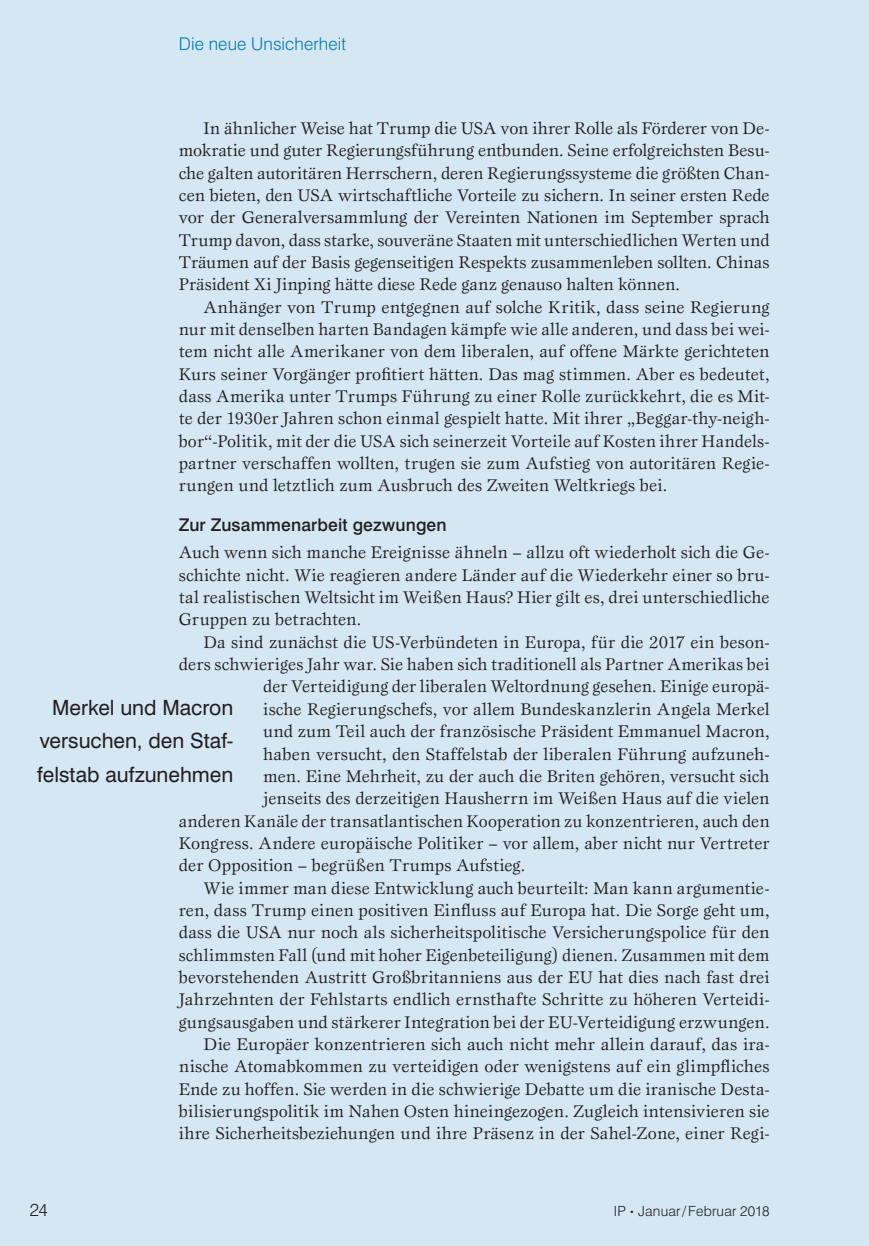
<style>
.page{position:relative;width:869px;height:1246px;background:#fff}
.page>*{position:absolute;margin:0;border:0;box-sizing:border-box;transform-origin:0 0}
.Marginalie{font:21px/33.2px "Swiss 721 BT";color:#231f20;text-align:justify}
.Fließtext_Einzug{font:17.5px/22.4px "Esprit Std";letter-spacing:.005em;color:#231f20;text-align:justify}
.Fließtext{font:17.5px/22.4px "Esprit Std";letter-spacing:.01em;color:#231f20;text-align:justify}
.Zwischentitel_2sp{font:500 17.5px "Swiss 721 BT";letter-spacing:.01em;color:#231f20}
.t1{font:300 17.5px "Swiss 721 BT";letter-spacing:.005em;color:#0078ae}
.t2{font:300 17.5px "Swiss 721 BT";color:#231f20}
.t3{font:300 14px "Swiss 721 BT";letter-spacing:.015em;color:#231f20}
.s1{font-size:8.4px}
</style>
<div class="page">
<div style="left:0;top:0;width:868px;height:1245px;background:#d5e7f2"></div>
<p class="t1" style="left:179px;top:33px;width:169px">Die neue Unsicherheit</p>
<p class="Fließtext_Einzug" style="left:179px;top:117px;width:592px;text-indent:25px">In ähnlicher Weise hat Trump die USA von ihrer Rolle als Förderer von De&shy;mokratie und guter Regierungsführung entbunden. Seine erfolgreichsten Besu&shy;che galten autoritären Herrschern, deren Regierungssysteme die größten Chan&shy;cen bieten, den USA wirtschaftliche Vorteile zu sichern. In seiner ersten Rede vor der Generalversammlung der Vereinten Nationen im September sprach Trump davon, dass starke, souveräne Staaten mit unterschiedlichen Werten und Träumen auf der Basis gegenseitigen Respekts zusammenleben sollten. Chinas Präsident Xi Jinping hätte diese Rede ganz genauso halten können.</p>
<p class="Fließtext_Einzug" style="left:179px;top:295px;width:592px;text-indent:25px">Anhänger von Trump entgegnen auf solche Kritik, dass seine Regierung nur mit denselben harten Bandagen kämpfe wie alle anderen, und dass bei wei&shy;tem nicht alle Amerikaner von dem liberalen, auf offene Märkte gerichteten Kurs seiner Vorgänger profitiert hätten. Das mag stimmen. Aber es bedeutet, dass Amerika unter Trumps Führung zu einer Rolle zurückkehrt, die es Mit&shy;te der 1930er Jahren schon einmal gespielt hatte. Mit ihrer „Beggar-thy-neigh&shy;bor“-Politik, mit der die USA sich seinerzeit Vorteile auf Kosten ihrer Handels&shy;partner verschaffen wollten, trugen sie zum Aufstieg von autoritären Regie&shy;rungen und letztlich zum Ausbruch des Zweiten Weltkriegs bei.</p>
<p class="Zwischentitel_2sp" style="left:179px;top:514px;width:269px">Zur Zusammenarbeit gezwungen</p>
<p class="Fließtext" style="left:179px;top:541px;width:592px">Auch wenn sich manche Ereignisse ähneln – allzu oft wiederholt sich die Ge&shy;schichte nicht. Wie reagieren andere Länder auf die Wiederkehr einer so bru&shy;tal realistischen Weltsicht im Weißen Haus? Hier gilt es, drei unterschiedliche Gruppen zu betrachten.</p>
<p class="Fließtext_Einzug" style="left:203px;top:630px;width:567px">Da sind zunächst die US-Verbündeten in Europa, für die 2017 ein beson-</p>
<p class="Fließtext_Einzug" style="left:179px;top:652px;width:592px">ders schwieriges Jahr war. Sie haben sich traditionell als Partner Amerikas bei</p>
<p class="Fließtext_Einzug" style="left:263px;top:675px;width:507px">der Verteidigung der liberalen Weltordnung gesehen. Einige europä-</p>
<p class="Fließtext_Einzug" style="left:263px;top:697px;width:508px">ische Regierungschefs, vor allem Bundeskanzlerin Angela Merkel</p>
<p class="Fließtext_Einzug" style="left:263px;top:719px;width:508px">und zum Teil auch der französische Präsident Emmanuel Macron,</p>
<p class="Fließtext_Einzug" style="left:263px;top:742px;width:507px">haben versucht, den Staffelstab der liberalen Führung aufzuneh-</p>
<p class="Fließtext_Einzug" style="left:263px;top:764px;width:507px">men. Eine Mehrheit, zu der auch die Briten gehören, versucht sich</p>
<p class="Fließtext_Einzug" style="left:263px;top:786px;width:508px">jenseits des derzeitigen Hausherrn im Weißen Haus auf die vielen</p>
<p class="Fließtext_Einzug" style="left:179px;top:809px;width:592px">anderen Kanäle der transatlantischen Kooperation zu konzentrieren, auch den</p>
<p class="Fließtext_Einzug" style="left:179px;top:831px;width:592px">Kongress. Andere europäische Politiker – vor allem, aber nicht nur Vertreter</p>
<p class="Fließtext_Einzug" style="left:179px;top:853px;width:348px">der Opposition – begrüßen Trumps Aufstieg.</p>
<p class="Fließtext_Einzug" style="left:179px;top:876px;width:592px;text-indent:25px">Wie immer man diese Entwicklung auch beurteilt: Man kann argumentie&shy;ren, dass Trump einen positiven Einfluss auf Europa hat. Die Sorge geht um, dass die USA nur noch als sicherheitspolitische Versicherungspolice für den schlimmsten Fall (und mit hoher Eigenbeteiligung) dienen. Zusammen mit dem bevorstehenden Austritt Großbritanniens aus der EU hat dies nach fast drei Jahrzehnten der Fehlstarts endlich ernsthafte Schritte zu höheren Verteidi&shy;gungsausgaben und stärkerer Integration bei der EU-Verteidigung erzwungen.</p>
<p class="Fließtext_Einzug" style="left:179px;top:1032px;width:592px;text-indent:25px">Die Europäer konzentrieren sich auch nicht mehr allein darauf, das ira&shy;nische Atomabkommen zu verteidigen oder wenigstens auf ein glimpfliches Ende zu hoffen. Sie werden in die schwierige Debatte um die iranische Desta&shy;bilisierungspolitik im Nahen Osten hineingezogen. Zugleich intensivieren sie ihre Sicherheitsbeziehungen und ihre Präsenz in der Sahel-Zone, einer Regi-</p>
<p class="Marginalie" style="left:37px;top:690px;width:197px;text-indent:15px">Merkel und Macron versuchen, den Staf&shy;felstab aufzunehmen</p>
<p class="t2" style="left:30px;top:1198px;width:20px">24</p>
<p class="t3" style="left:613px;top:1202px;width:157px">IP <span class="s1">•</span> Januar/Februar 2018</p>
</div>
